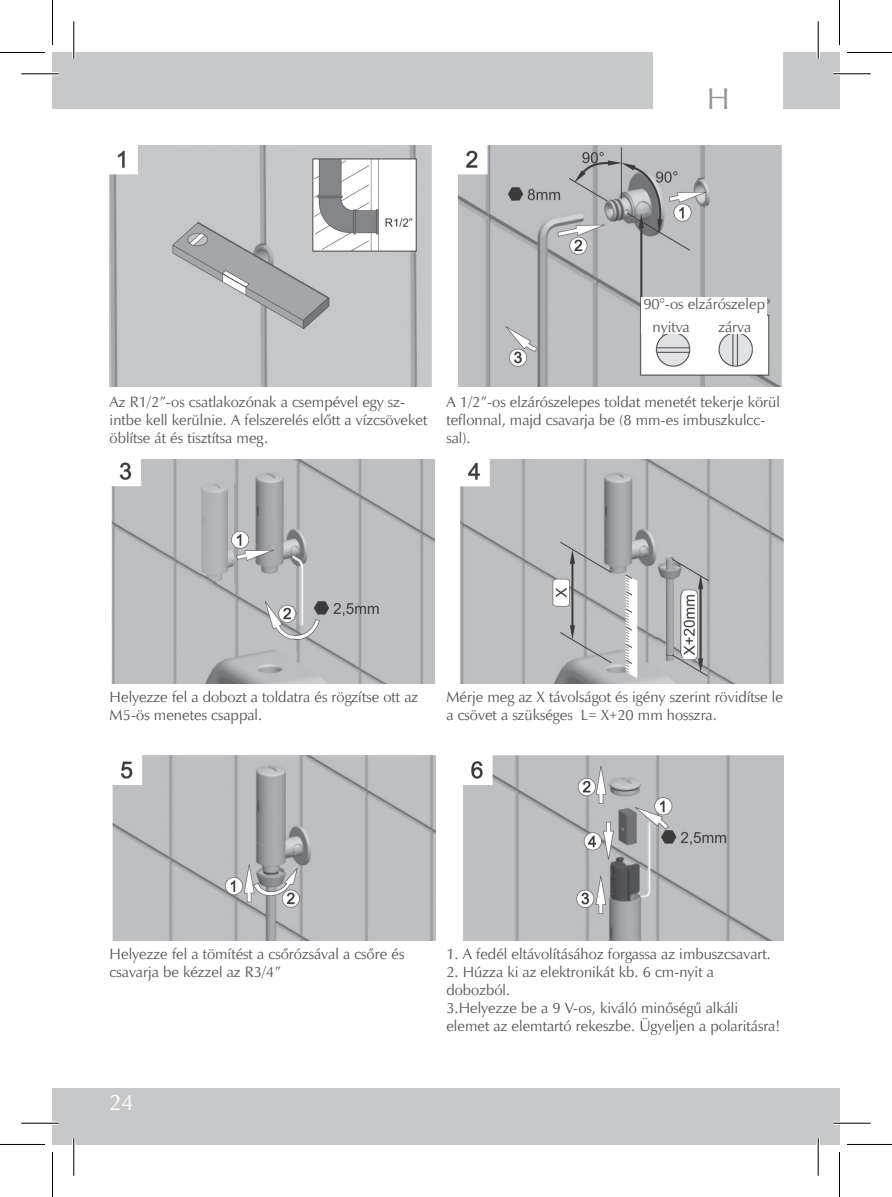
<style>
.page{position:relative;width:892px;height:1197px;background:#fff}
.page>*{position:absolute;margin:0;border:0;box-sizing:border-box;transform-origin:0 0}
.t1{font:30px "Zapf Humanist 601 BT";color:#939598}
.t2{font:22.5px "Zapf Humanist 601 TL";color:#fff}
.t3{font:15px/18px "Zapf Humanist 601 TL";color:#57585a}
</style>
<div class="page">
<div style="left:52px;top:1087px;width:787px;height:57px;background:#c7c8ca"></div>
<div style="left:52px;top:52px;width:787px;height:57px;background:#c7c8ca"></div>
<div style="left:653px;top:52px;width:130px;height:60px;background:#fff"></div>
<img style="left:110px;top:145px;width:672px;height:242px">
<img style="left:111px;top:459px;width:672px;height:224px">
<img style="left:112px;top:755px;width:671px;height:185px">
<div style="left:641px;top:298px;width:125px;height:36px;background:#fff"></div>
<hr style="left:21px;top:72px;width:38px;height:3px;background:#fff">
<hr style="left:833px;top:72px;width:37px;height:3px;background:#fff">
<hr style="left:21px;top:1121px;width:38px;height:3px;background:#fff">
<hr style="left:833px;top:1121px;width:37px;height:3px;background:#fff">
<hr style="left:72px;top:21px;width:3px;height:38px;background:#fff">
<hr style="left:72px;top:1138px;width:3px;height:37px;background:#fff">
<hr style="left:816px;top:21px;width:3px;height:38px;background:#fff">
<hr style="left:816px;top:1138px;width:3px;height:37px;background:#fff">
<hr style="left:21px;top:73px;width:38px;height:1px;background:#000">
<hr style="left:833px;top:73px;width:37px;height:1px;background:#000">
<hr style="left:21px;top:1122px;width:38px;height:1px;background:#000">
<hr style="left:833px;top:1122px;width:37px;height:1px;background:#000">
<hr style="left:73px;top:21px;width:1px;height:38px;background:#000">
<hr style="left:73px;top:1138px;width:1px;height:37px;background:#000">
<hr style="left:817px;top:21px;width:1px;height:38px;background:#000">
<hr style="left:817px;top:1138px;width:1px;height:37px;background:#000">
<hr style="left:0;top:52px;width:45px;height:1px;background:#000">
<hr style="left:847px;top:52px;width:45px;height:1px;background:#000">
<hr style="left:0;top:1143px;width:45px;height:1px;background:#000">
<hr style="left:847px;top:1143px;width:45px;height:1px;background:#000">
<hr style="left:52px;top:0;width:1px;height:45px;background:#000">
<hr style="left:52px;top:1151px;width:1px;height:45px;background:#000">
<hr style="left:839px;top:0;width:1px;height:45px;background:#000">
<hr style="left:839px;top:1151px;width:1px;height:45px;background:#000">
<h1 class="t1" style="left:706px;top:80px;width:24px">H</h1>
<p class="t3" style="left:652px;top:292px;width:114px;line-height:22.8px;text-indent:-9px">90°-os elzárószelep nyitva</p>
<p class="t3" style="left:718px;top:317px;width:34px">zárva</p>
<p class="t3" style="left:110px;top:393px;width:319px">Az R1/2”-os csatlakozónak a csempével egy sz&shy;intbe kell kerülnie. A felszerelés előtt a vízcsöveket öblítse át és tisztítsa meg.</p>
<p class="t3" style="left:446px;top:393px;width:335px">A 1/2”-os elzárószelepes toldat menetét tekerje körül teflonnal, majd csavarja be (8 mm-es imbuszkulcc&shy;sal).</p>
<p class="t3" style="left:110px;top:687px;width:310px">H elyezze fel a dobozt a toldatra és rögzítse ott az<br>M5-ös menetes csappal.</p>
<p class="t3" style="left:446px;top:687px;width:338px">Mérje meg az X távolságot és igény szerint rövidítse le a csövet a szükséges L= X+20 mm hosszra.</p>
<p class="t3" style="left:110px;top:944px;width:296px">H elyezze fel a tömítést a csőrózsával a csőre és csavarja be kézzel az R3/4”</p>
<p class="t3" style="left:446px;top:944px;width:326px">1. A fedél eltávolításához forgassa az imbuszcsavart.</p>
<p class="t3" style="left:446px;top:962px;width:335px">2. H úzza ki az elektronikát kb. 6 cm-nyit a dobozból.<br>3.H elyezze be a 9 V-os, kiváló minőségű alkáli elemet az elemtartó rekeszbe. Ügyeljen a polaritásra!</p>
<h2 class="t2" style="left:109px;top:1088px;width:26px">24</h2>
</div>
